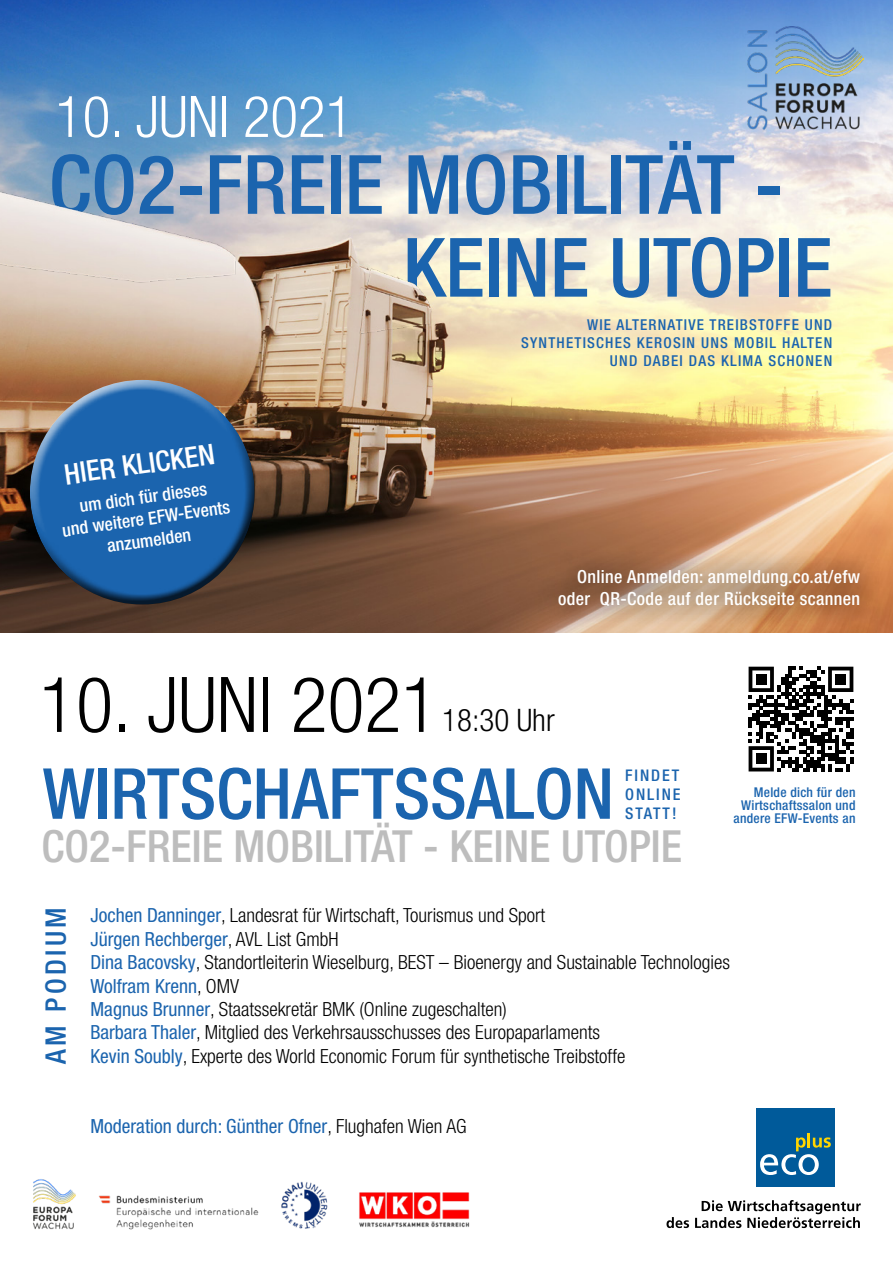
<style>
.page{position:relative;width:893px;height:1263px;background:#fff}
.page>*{position:absolute;margin:0;border:0;box-sizing:border-box;transform-origin:0 0}
.t1{font:500 condensed 81.9px/82.8px "Helvetica Neue LT Pro";color:#1b64ae}
.t2{font:300 condensed 76.8px "Helvetica Neue LT Pro";color:#000}
.t3{font:500 condensed 70.35px "Helvetica Neue LT Pro";color:#1b64ae}
.t4{font:300 condensed 57.45px "Helvetica Neue LT Pro";color:#fff}
.t5{font:500 condensed 44.4px "Helvetica Neue LT Pro";color:#bdbdbd}
.t6{font:300 condensed 31.05px "Helvetica Neue LT Pro";color:#000}
.t7{font:500 condensed 28.65px "Helvetica Neue LT Pro";color:#fff}
.t8{font:500 condensed 28.35px "Helvetica Neue LT Pro";letter-spacing:.12em;color:#1b64ae}
.t9{font:300 condensed 19.5px/23.4px "Helvetica Neue LT Pro";color:#000}
.t10{font:condensed 19.5px "Helvetica Neue LT Pro";color:#1b64ae}
.t11{font:500 condensed 18px/21.6px "Helvetica Neue LT Pro";letter-spacing:.02em;color:#fff;text-align:right}
.t12{font:500 condensed 16.05px/19.4px "Helvetica Neue LT Pro";letter-spacing:.12em;color:#1b64ae;text-align:justify}
.t13{font:500 condensed 15px/18px "Helvetica Neue LT Pro";letter-spacing:.08em;color:#1b64ae;text-align:right}
.t14{font:500 condensed 13.5px/13.2px "Helvetica Neue LT Pro";letter-spacing:.02em;color:#1b64ae;text-align:right}
.s1{font-weight:400;color:#1b64ae}
.s2{font-weight:300;color:#000}
</style>
<div class="page">
<img style="left:0;top:0;width:893px;height:633px">
<img style="left:0;top:179px;width:726px;height:454px">
<img style="left:744px;top:27px;width:120px;height:104px">
<svg style="left:537px;top:547px;width:345px;height:81px;background:#b78763"></svg>
<div style="left:21px;top:372px;width:225px;height:179px;background:#fff;opacity:.75"></div>
<div style="left:33px;top:415px;width:229px;height:200px;background:#000;opacity:.75"></div>
<img style="left:281px;top:1181px;width:47px;height:48px">
<img style="left:99px;top:1195px;width:160px;height:34px">
<svg style="left:749px;top:667px;width:104px;height:104px"></svg>
<div style="left:756px;top:674px;width:11px;height:11px;background:#000"></div>
<div style="left:835px;top:674px;width:11px;height:11px;background:#000"></div>
<div style="left:756px;top:753px;width:11px;height:11px;background:#000"></div>
<img style="left:33px;top:1179px;width:43px;height:51px">
<div style="left:756px;top:1108px;width:78px;height:79px;background:#005a9a"></div>
<svg style="left:760px;top:1133px;width:71px;height:42px"></svg>
<svg style="left:666px;top:1217px;width:23px;height:11px"></svg>
<svg style="left:695px;top:1200px;width:166px;height:28px"></svg>
<img style="left:359px;top:1192px;width:111px;height:36px">
<h3 class="t4" style="left:55px;top:84px;width:299px">10. JUNI 2021</h3>
<h1 class="t1" style="left:403px;top:142px;width:431px;text-indent:-354px">CO2-FREIE MOBILITÄT -<br>KEINE UTOPIE</h1>
<p class="t13" style="left:521px;top:315px;width:313px">WIE ALTERNATIVE TREIBSTOFFE UND<br>SYNTHETISCHES KEROSIN UNS MOBIL HALTEN<br>UND DABEI DAS KLIMA SCHONEN</p>
<h3 class="t7" style="left:62px;top:457px;width:153px;rotate:-8deg">HIER KLICKEN</h3>
<p class="t11" style="left:58px;top:498px;width:171px;text-align:center;rotate:-8deg">um dich für dieses<br>und weitere EFW-Events anzumelden</p>
<p class="t11" style="left:558px;top:565px;width:304px;line-height:22.4px">Online Anmelden: anmeldung.co.at/efw oder QR-Code auf der Rückseite scannen</p>
<h2 class="t2" style="left:39px;top:661px;width:400px">10. JUNI 2021</h2>
<h3 class="t6" style="left:442px;top:703px;width:114px">18:30 Uhr</h3>
<h3 class="t3" style="left:43px;top:752px;width:573px">WIRTSCHAFTSSALON</h3>
<p class="t12" style="left:625px;top:765px;width:57px">FINDET ONLINE STATT!</p>
<h3 class="t5" style="left:42px;top:819px;width:642px">CO2-FREIE MOBILITÄT - KEINE UTOPIE</h3>
<p class="t14" style="left:741px;top:785px;width:116px">Melde dich für den<br>Wirtschaftssalon und</p>
<p class="t14" style="left:733px;top:812px;width:124px">andere EFW-Events an</p>
<h3 class="t8" style="left:39px;top:1064px;width:158px;rotate:-90deg">AM PODIUM</h3>
<p class="t9" style="left:90px;top:904px;width:641px"><span class="s1">Jochen Danninger</span>, Landesrat für Wirtschaft, Tourismus und Sport<br><span class="s1">Jürgen Rechberger</span>, AVL List GmbH<br><span class="s1">Dina Bacovsky</span>, Standortleiterin Wieselburg, BEST – Bioenergy and Sustainable Technologies <span class="s1">Wolfram Krenn</span>, OMV<br><span class="s1">Magnus Brunner</span>, Staatssekretär BMK (Online zugeschalten)<br><span class="s1">Barbara Thaler</span>, Mitglied des Verkehrsausschusses des Europaparlaments<br><span class="s1">Kevin Soubly</span>, Experte des World Economic Forum für synthetische Treibstoffe</p>
<p class="t10" style="left:90px;top:1115px;width:378px">Moderation durch: Günther Ofner<span class="s2">, Flughafen Wien AG</span></p>
</div>
